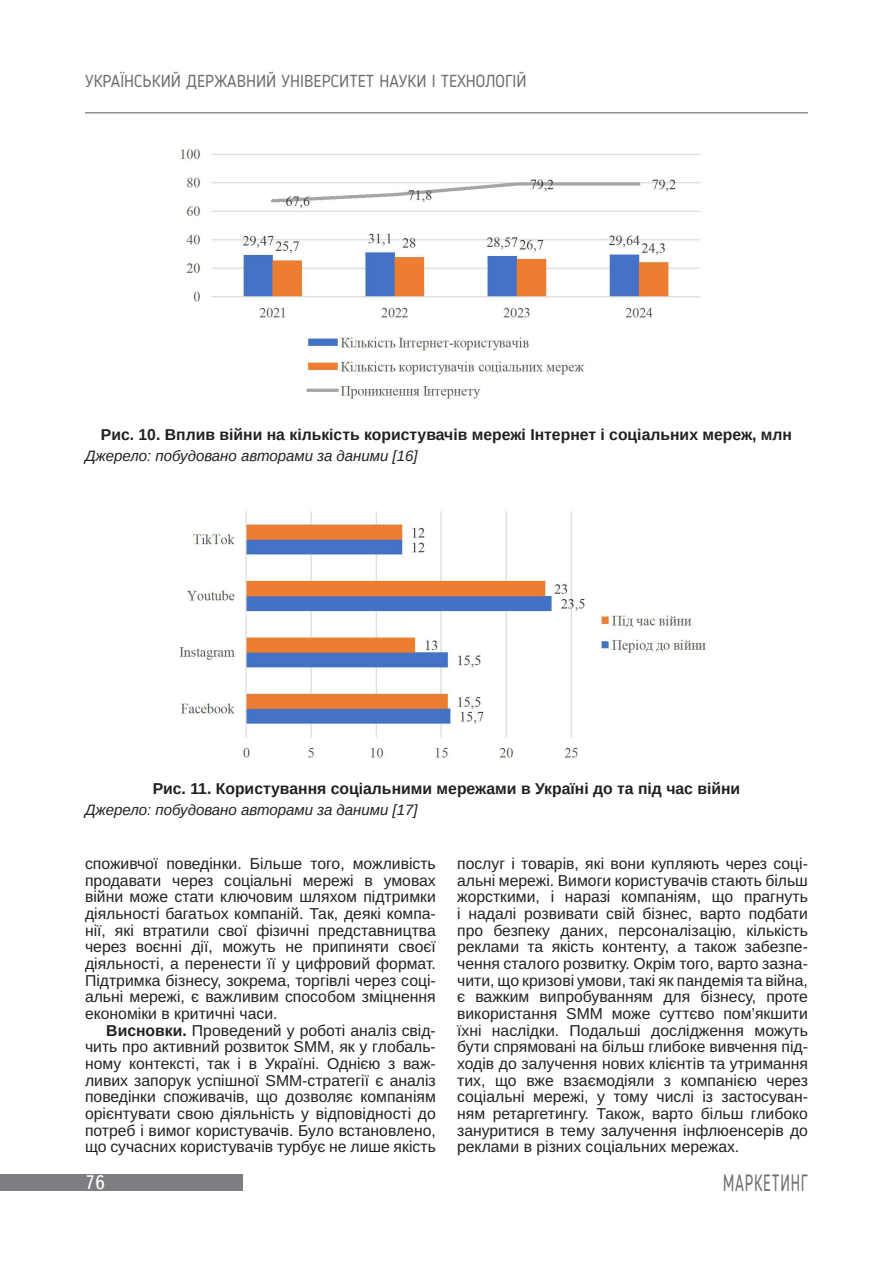
<style>
.page{position:relative;width:893px;height:1263px;background:#fff}
.page>*{position:absolute;margin:0;border:0;box-sizing:border-box;transform-origin:0 0}
.t1{font:23.4px "Blogger Sans";letter-spacing:.05em;color:#6c6d70;scale:.69 1}
.t2{font:19.5px "Ukrainian Text";color:#fff}
.t3{font:17.25px "Blogger Sans";color:#6c6d70}
.Текст_основной_G{font:15.75px/16.6px "Arimo";color:#231f20;text-align:justify}
.Рисунок{font:700 15.75px "Arimo";color:#231f20}
.Джерело{font:italic 15px "Arimo";color:#231f20}
.s1{font-weight:700}
</style>
<div class="page">
<hr style="left:85px;top:112px;width:723px;height:1px;background:#6c6d70">
<div style="left:0;top:1173px;width:242px;height:17px;background:#7c7e81"></div>
<img style="left:180px;top:149px;width:520px;height:251px">
<img style="left:179px;top:511px;width:527px;height:248px">
<p class="t3" style="left:85px;top:70px;width:443px">УКРАЇНСЬКИЙ ДЕРЖАВНИЙ УНІВЕРСИТЕТ НАУКИ І ТЕХНОЛОГІЙ</p>
<p class="Рисунок" style="left:101px;top:423px;width:693px">Рис. 10. Вплив війни на кількість користувачів мережі Інтернет і соціальних мереж, млн</p>
<p class="Джерело" style="left:85px;top:445px;width:334px">Джерело: побудовано авторами за даними [16]</p>
<p class="Рисунок" style="left:153px;top:778px;width:589px">Рис. 11. Користування соціальними мережами в Україні до та під час війни</p>
<p class="Джерело" style="left:85px;top:800px;width:334px">Джерело: побудовано авторами за даними [17]</p>
<p class="Текст_основной_G" style="left:457px;top:856px;width:352px">послуг і товарів, які вони купляють через соці&shy;альні мережі. Вимоги користувачів стають більш жорсткими, і наразі компаніям, що прагнуть і надалі розвивати свій бізнес, варто подбати про безпеку даних, персоналізацію, кількість реклами та якість контенту, а також забезпе&shy;чення сталого розвитку. Окрім того, варто зазна&shy;чити, що кризові умови, такі як пандемія та війна, є важким випробуванням для бізнесу, проте використання SMM може суттєво пом’якшити їхні наслідки. Подальші дослідження можуть бути спрямовані на більш глибоке вивчення під&shy;ходів до залучення нових клієнтів та утримання тих, що вже взаємодіяли з компанією через соціальні мережі, у тому числі із застосуван&shy;ням ретаргетингу. Також, варто більш глибоко зануритися в тему залучення інфлюенсерів до реклами в різних соціальних мережах.</p>
<p class="Текст_основной_G" style="left:85px;top:856px;width:352px">споживчої поведінки. Більше того, можливість продавати через соціальні мережі в умовах війни може стати ключовим шляхом підтримки діяльності багатьох компаній. Так, деякі компа&shy;нії, які втратили свої фізичні представництва через воєнні дії, можуть не припиняти своєї діяльності, а перенести її у цифровий формат.<br>Підтримка бізнесу, зокрема, торгівлі через соці&shy;альні мережі, є важливим способом зміцнення економіки в критичні часи.</p>
<p class="Текст_основной_G" style="left:85px;top:1022px;width:352px;text-indent:21px"><span class="s1">Висновки.</span> Проведений у роботі аналіз свід&shy;чить про активний розвиток SMM, як у глобаль&shy;ному контексті, так і в Україні. Однією з важ&shy;ливих запорук успішної SMM-стратегії є аналіз поведінки споживачів, що дозволяє компаніям орієнтувати свою діяльність у відповідності до потреб і вимог користувачів. Було встановлено, що сучасних користувачів турбує не лише якість</p>
<p class="t2" style="left:85px;top:1172px;width:22px">76</p>
<h1 class="t1" style="left:723px;top:1168px;width:125px">МАРКЕТИНГ</h1>
</div>
